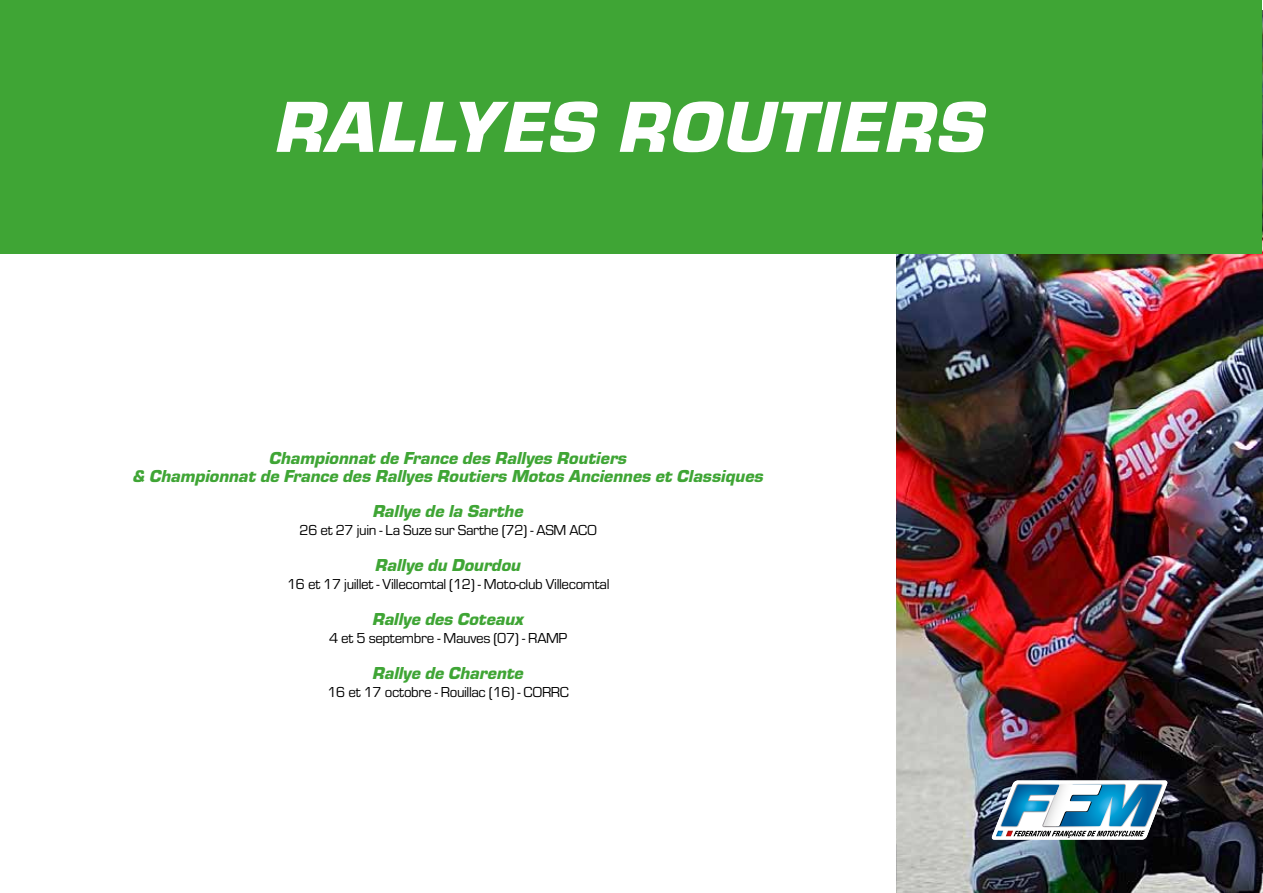
<style>
.page{position:relative;width:1263px;height:893px;background:#fff}
.page>*{position:absolute;margin:0;border:0;box-sizing:border-box;transform-origin:0 0}
.t1{font:italic 900 75px "Eurostile";letter-spacing:.025em;color:#fff}
.t2{font:italic 900 18px/18px "Eurostile";color:#3fa535;text-align:center}
.t3{font:15px "Eurostile";letter-spacing:-.025em;color:#000}
</style>
<div class="page">
<img style="left:896px;top:95px;width:367px;height:798px">
<svg style="left:992px;top:780px;width:175px;height:60px"></svg>
<div style="left:0;top:0;width:1261px;height:254px;background:#3fa535"></div>
<h1 class="t1" style="left:276px;top:73px;width:711px">RALLYES ROUTIERS</h1>
<p class="t2" style="left:133px;top:448px;width:632px">Championnat de France des Rallyes Routiers<br>&amp; Championnat de France des Rallyes Routiers Motos Anciennes et Classiques</p>
<p class="t2" style="left:373px;top:501px;width:152px">Rallye de la Sarthe</p>
<p class="t3" style="left:300px;top:520px;width:299px">26 et 27 juin - La Suze sur Sarthe (72) - ASM ACO</p>
<p class="t2" style="left:376px;top:555px;width:147px">Rallye du Dourdou</p>
<p class="t3" style="left:287px;top:574px;width:324px">16 et 17 juillet - Villecomtal (12) - Moto-club Villecomtal</p>
<p class="t2" style="left:373px;top:609px;width:152px">Rallye des Coteaux</p>
<p class="t3" style="left:329px;top:628px;width:240px">4 et 5 septembre - Mauves (07) - RAMP</p>
<p class="t2" style="left:373px;top:663px;width:152px">Rallye de Charente</p>
<p class="t3" style="left:327px;top:682px;width:243px">16 et 17 octobre - Rouillac (16) - CORRC</p>
</div>
